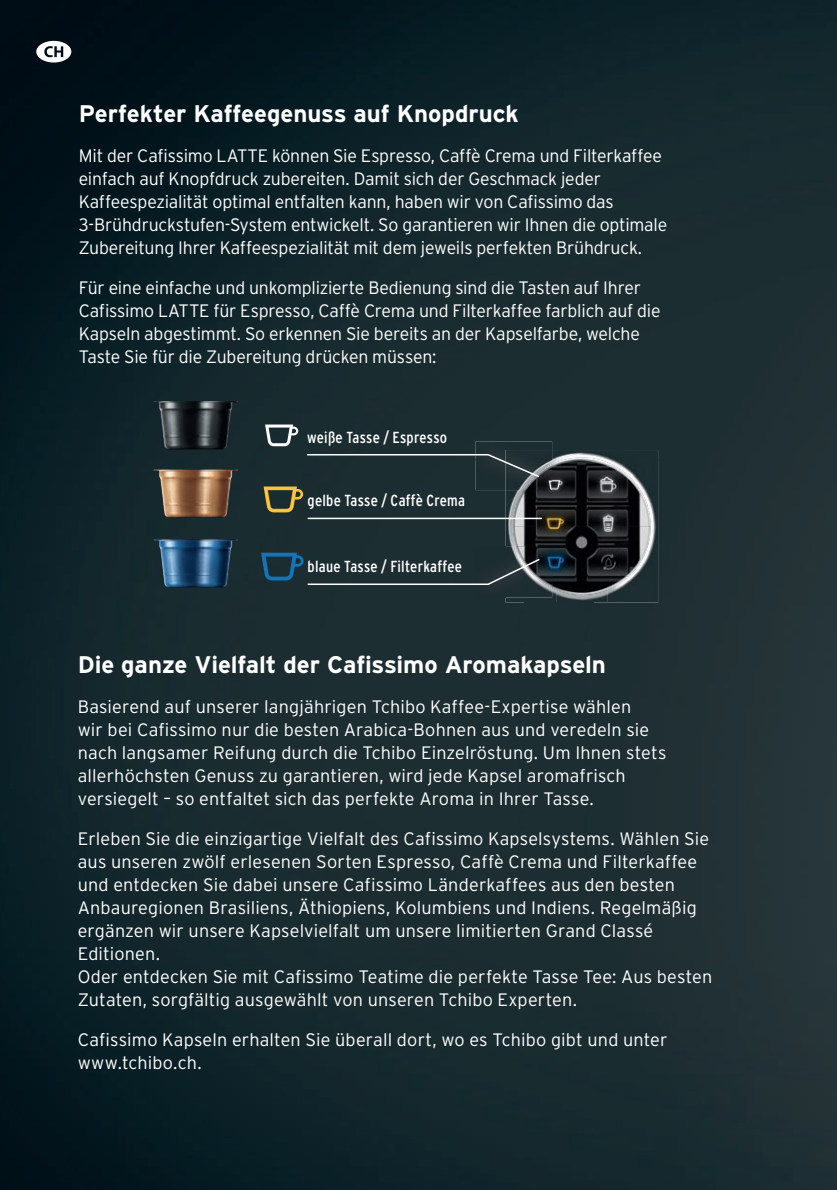
<style>
.page{position:relative;width:837px;height:1190px;background:#fff}
.page>*{position:absolute;margin:0;border:0;box-sizing:border-box;transform-origin:0 0}
.t1{font:700 24px "Interstate OT";letter-spacing:-.005em;color:#fff}
.t2{font:300 18px/23px "Interstate OT";color:#fff}
.t3{font:condensed 16px "Interstate OT";letter-spacing:.015em;color:#fff}
</style>
<div class="page">
<img style="left:0;top:0;width:836px;height:459px">
<img style="left:0;top:459px;width:524px;height:731px">
<div style="left:593px;top:459px;width:243px;height:731px;background:#213034"></div>
<img style="left:524px;top:602px;width:69px;height:588px">
<img style="left:505px;top:450px;width:152px;height:51px">
<img style="left:505px;top:501px;width:51px;height:101px">
<img style="left:607px;top:501px;width:50px;height:101px">
<img style="left:556px;top:595px;width:51px;height:7px">
<img style="left:512px;top:457px;width:138px;height:138px">
<svg style="left:261px;top:553px;width:42px;height:27px"></svg>
<svg style="left:263px;top:486px;width:40px;height:26px"></svg>
<svg style="left:265px;top:424px;width:33px;height:22px"></svg>
<img style="left:475px;top:441px;width:76px;height:49px">
<img style="left:505px;top:450px;width:46px;height:40px">
<img style="left:522px;top:464px;width:29px;height:26px">
<svg style="left:486px;top:453px;width:54px;height:26px"></svg>
<img style="left:475px;top:546px;width:77px;height:51px">
<img style="left:515px;top:546px;width:37px;height:43px">
<svg style="left:486px;top:557px;width:55px;height:29px;background:#404b4f"></svg>
<img style="left:153px;top:401px;width:85px;height:48px">
<img style="left:153px;top:539px;width:85px;height:48px">
<img style="left:153px;top:469px;width:85px;height:49px">
<hr style="left:307px;top:454px;width:181px;height:1px;background:#fff">
<hr style="left:307px;top:583px;width:182px;height:2px;background:#fff">
<hr style="left:307px;top:518px;width:234px;height:1px;background:#fff">
<svg style="left:36px;top:41px;width:35px;height:22px"></svg>
<h1 class="t1" style="left:79px;top:99px;width:441px">Perfekter Kaffeegenuss auf Knopdruck</h1>
<p class="t2" style="left:79px;top:144px;width:590px">Mit der Cafissimo LATTE können Sie Espresso, Caffè Crema und Filterkaffee einfach auf Knopfdruck zubereiten. Damit sich der Geschmack jeder Kaffeespezialität optimal entfalten kann, haben wir von Cafissimo das 3-Brühdruckstufen-System entwickelt. So garantieren wir Ihnen die optimale Zubereitung Ihrer Kaffeespezialität mit dem jeweils perfekten Brühdruck.</p>
<p class="t2" style="left:79px;top:276px;width:583px">Für eine einfache und unkomplizierte Bedienung sind die Tasten auf Ihrer Cafissimo LATTE für Espresso, Caffè Crema und Filterkaffee farblich auf die Kapseln abgestimmt. So erkennen Sie bereits an der Kapselfarbe, welche Taste Sie für die Zubereitung drücken müssen:</p>
<p class="t3" style="left:307px;top:427px;width:141px">weiße Tasse / Espresso</p>
<p class="t3" style="left:307px;top:491px;width:159px">gelbe Tasse / Caffè Crema</p>
<p class="t3" style="left:307px;top:557px;width:156px">blaue Tasse / Filterkaffee</p>
<h1 class="t1" style="left:78px;top:650px;width:529px">Die ganze Vielfalt der Cafissimo Aromakapseln</h1>
<p class="t2" style="left:78px;top:695px;width:590px">Basierend auf unserer langjährigen Tchibo Kaffee-Expertise wählen<br>wir bei Cafissimo nur die besten Arabica-Bohnen aus und veredeln sie nach langsamer Reifung durch die Tchibo Einzelröstung. Um Ihnen stets allerhöchsten Genuss zu garantieren, wird jede Kapsel aromafrisch versiegelt – so entfaltet sich das perfekte Aroma in Ihrer Tasse.</p>
<p class="t2" style="left:78px;top:827px;width:635px">Erleben Sie die einzigartige Vielfalt des Cafissimo Kapselsystems. Wählen Sie aus unseren zwölf erlesenen Sorten Espresso, Caffè Crema und Filterkaffee und entdecken Sie dabei unsere Cafissimo Länderkaffees aus den besten Anbauregionen Brasiliens, Äthiopiens, Kolumbiens und Indiens. Regelmäßig ergänzen wir unsere Kapselvielfalt um unsere limitierten Grand Classé Editionen.<br>Oder entdecken Sie mit Cafissimo Teatime die perfekte Tasse Tee: Aus besten Zutaten, sorgfältig ausgewählt von unseren Tchibo Experten.</p>
<p class="t2" style="left:78px;top:1028px;width:591px">Cafissimo Kapseln erhalten Sie überall dort, wo es Tchibo gibt und unter www.tchibo.ch.</p>
</div>
